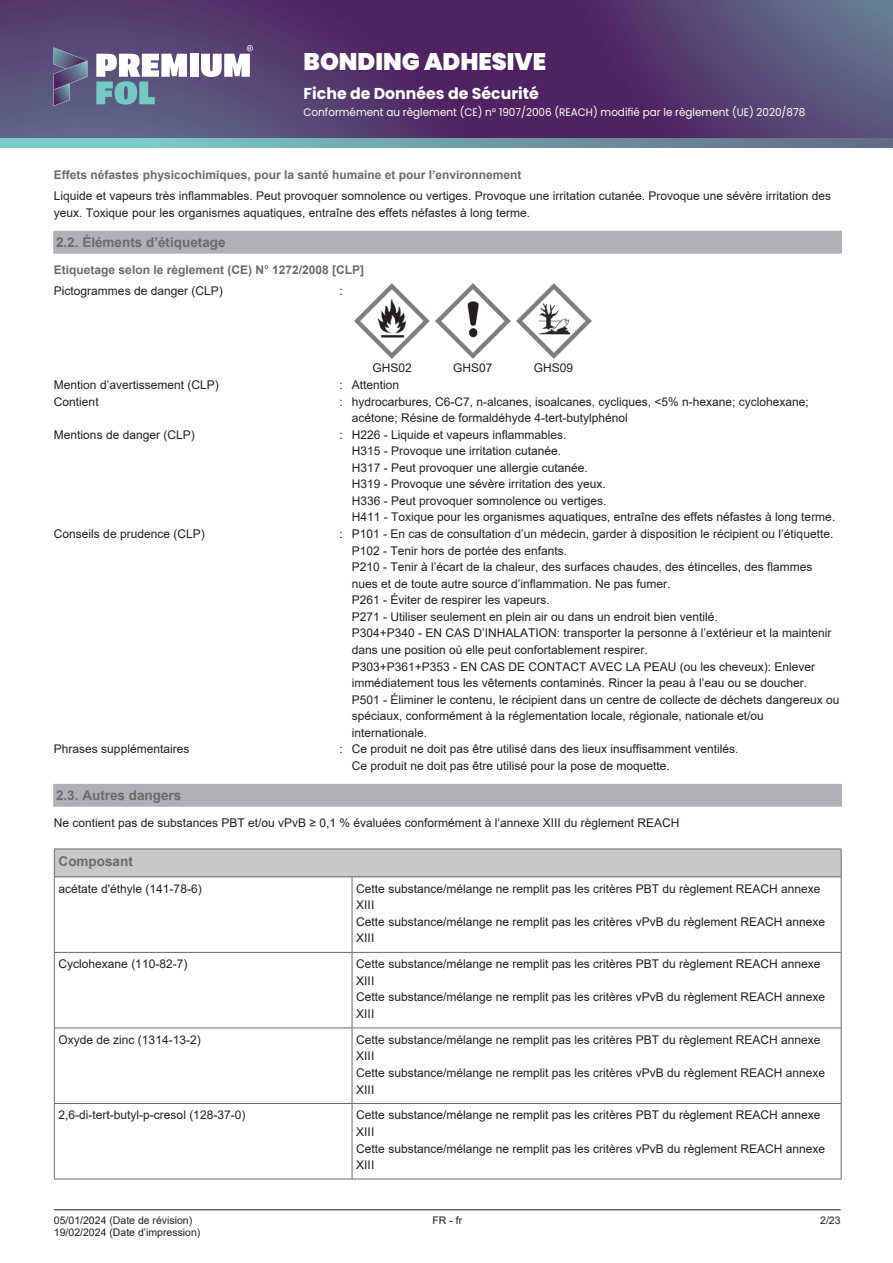
<style>
.page{position:relative;width:893px;height:1263px;background:#fff}
.page>*{position:absolute;margin:0;border:0;box-sizing:border-box;transform-origin:0 0}
.t1{font:900 24px "Poppins";color:#fff}
.t2{font:700 15.75px "Poppins";color:#fff}
.t3{font:700 13.5px "Arial";color:#6a6b6d}
.t4{font:12px/16.5px "Arial";color:#231f20}
.t5{font:700 12px "Arial";color:#6a6b6d}
.t6{font:10.95px "Poppins";color:#fff;scale:.95 1}
.t7{font:10.5px/12px "Arial";color:#231f20}
</style>
<div class="page">
<hr style="left:54px;top:1209px;width:787px;height:1px;background:#231f20">
<div style="left:54px;top:231px;width:787px;height:22px;background:#afb1b4"></div>
<svg style="left:53px;top:231px;width:1px;height:22px"></svg>
<svg style="left:841px;top:231px;width:1px;height:22px"></svg>
<hr style="left:54px;top:253px;width:787px;height:1px;background:#afb1b4">
<div style="left:54px;top:784px;width:787px;height:22px;background:#afb1b4"></div>
<svg style="left:53px;top:784px;width:1px;height:22px"></svg>
<svg style="left:841px;top:784px;width:1px;height:22px"></svg>
<hr style="left:54px;top:806px;width:787px;height:1px;background:#afb1b4">
<div style="left:55px;top:849px;width:786px;height:27px;background:#c7c8ca"></div>
<hr style="left:54px;top:849px;width:1px;height:329px;background:#6a6b6d">
<hr style="left:841px;top:849px;width:1px;height:329px;background:#6a6b6d">
<hr style="left:352px;top:877px;width:1px;height:75px;background:#6a6b6d">
<hr style="left:352px;top:953px;width:1px;height:74px;background:#6a6b6d">
<hr style="left:352px;top:1028px;width:1px;height:75px;background:#6a6b6d">
<hr style="left:352px;top:1104px;width:1px;height:74px;background:#6a6b6d">
<hr style="left:54px;top:848px;width:787px;height:1px;background:#6a6b6d">
<hr style="left:55px;top:876px;width:786px;height:1px;background:#6a6b6d">
<hr style="left:55px;top:952px;width:786px;height:1px;background:#6a6b6d">
<hr style="left:55px;top:1027px;width:786px;height:1px;background:#6a6b6d">
<hr style="left:55px;top:1103px;width:786px;height:1px;background:#6a6b6d">
<hr style="left:54px;top:1178px;width:787px;height:1px;background:#6a6b6d">
<img style="left:355px;top:283px;width:75px;height:75px">
<img style="left:435px;top:283px;width:75px;height:75px">
<img style="left:516px;top:283px;width:75px;height:75px">
<svg style="left:0;top:0;width:545px;height:139px;background:#543a6f"></svg>
<svg style="left:545px;top:0;width:348px;height:139px;background:#564173"></svg>
<svg style="left:0;top:139px;width:893px;height:8px;background:#6fa0ab"></svg>
<div style="left:190px;top:54px;width:8px;height:23px;background:#fff"></div>
<svg style="left:96px;top:54px;width:91px;height:51px"></svg>
<svg style="left:201px;top:45px;width:52px;height:32px"></svg>
<svg style="left:54px;top:47px;width:33px;height:59px;background:#616185"></svg>
<h1 class="t1" style="left:304px;top:48px;width:244px">BONDING ADHESIVE</h1>
<h2 class="t2" style="left:304px;top:85px;width:237px">Fiche de Données de Sécurité</h2>
<p class="t6" style="left:304px;top:106px;width:530px">Conformément au règlement (CE) n° 1907/2006 (REACH) modifié par le règlement (UE) 2020/878</p>
<p class="t5" style="left:54px;top:166px;width:469px">Effets néfastes physicochimiques, pour la santé humaine et pour l’environnement</p>
<p class="t4" style="left:54px;top:188px;width:779px">Liquide et vapeurs très inflammables. Peut provoquer somnolence ou vertiges. Provoque une irritation cutanée. Provoque une sévère irritation des yeux. Toxique pour les organismes aquatiques, entraîne des effets néfastes à long terme.</p>
<p class="t3" style="left:56px;top:233px;width:171px">2.2. Éléments d’étiquetage</p>
<p class="t5" style="left:54px;top:261px;width:312px">Etiquetage selon le règlement (CE) N° 1272/2008 [CLP]</p>
<p class="t4" style="left:54px;top:282px;width:170px">Pictogrammes de danger (CLP)</p>
<p class="t4" style="left:339px;top:282px;width:5px">:</p>
<p class="t4" style="left:372px;top:360px;width:41px">GHS02</p>
<p class="t4" style="left:453px;top:360px;width:41px">GHS07</p>
<p class="t4" style="left:534px;top:360px;width:41px">GHS09</p>
<p class="t4" style="left:54px;top:376px;width:166px">Mention d’avertissement (CLP)</p>
<p class="t4" style="left:339px;top:376px;width:61px">: Attention</p>
<p class="t4" style="left:54px;top:393px;width:46px">Contient</p>
<p class="t4" style="left:352px;top:393px;width:459px;text-indent:-12px">: hydrocarbures, C6-C7, n-alcanes, isoalcanes, cycliques, &lt;5% n-hexane; cyclohexane; acétone; Résine de formaldéhyde 4-tert-butylphénol</p>
<p class="t4" style="left:54px;top:426px;width:142px">Mentions de danger (CLP)</p>
<p class="t4" style="left:352px;top:426px;width:485px;text-indent:-12px">: H226 - Liquide et vapeurs inflammables.<br>H315 - Provoque une irritation cutanée.<br>H317 - Peut provoquer une allergie cutanée.<br>H319 - Provoque une sévère irritation des yeux.<br>H336 - Peut provoquer somnolence ou vertiges.<br>H411 - Toxique pour les organismes aquatiques, entraîne des effets néfastes à long terme.</p>
<p class="t4" style="left:54px;top:525px;width:152px">Conseils de prudence (CLP)</p>
<p class="t4" style="left:352px;top:525px;width:489px;text-indent:-12px">: P101 - En cas de consultation d’un médecin, garder à disposition le récipient ou l’étiquette.<br>P102 - Tenir hors de portée des enfants.<br>P210 - Tenir à l’écart de la chaleur, des surfaces chaudes, des étincelles, des flammes nues et de toute autre source d’inflammation. Ne pas fumer.<br>P261 - Éviter de respirer les vapeurs.<br>P271 - Utiliser seulement en plein air ou dans un endroit bien ventilé.<br>P304+P340 - EN CAS D’INHALATION: transporter la personne à l’extérieur et la maintenir dans une position où elle peut confortablement respirer.<br>P303+P361+P353 - EN CAS DE CONTACT AVEC LA PEAU (ou les cheveux): Enlever immédiatement tous les vêtements contaminés. Rincer la peau à l’eau ou se doucher.<br>P501 - Éliminer le contenu, le récipient dans un centre de collecte de déchets dangereux ou spéciaux, conformément à la réglementation locale, régionale, nationale et/ou internationale.</p>
<p class="t4" style="left:54px;top:741px;width:137px">Phrases supplémentaires</p>
<p class="t4" style="left:352px;top:741px;width:388px;text-indent:-12px">: Ce produit ne doit pas être utilisé dans des lieux insuffisamment ventilés.<br>Ce produit ne doit pas être utilisé pour la pose de moquette.</p>
<p class="t3" style="left:56px;top:786px;width:127px">2.3. Autres dangers</p>
<p class="t4" style="left:54px;top:814px;width:627px">Ne contient pas de substances PBT et/ou vPvB ≥ 0,1 % évaluées conformément à l’annexe XIII du règlement REACH</p>
<p class="t3" style="left:59px;top:852px;width:76px">Composant</p>
<p class="t4" style="left:59px;top:880px;width:145px">acétate d'éthyle (141-78-6)</p>
<p class="t4" style="left:356px;top:880px;width:470px">Cette substance/mélange ne remplit pas les critères PBT du règlement REACH annexe XIII<br>Cette substance/mélange ne remplit pas les critères vPvB du règlement REACH annexe XIII</p>
<p class="t4" style="left:59px;top:956px;width:130px">Cyclohexane (110-82-7)</p>
<p class="t4" style="left:356px;top:956px;width:470px">Cette substance/mélange ne remplit pas les critères PBT du règlement REACH annexe XIII<br>Cette substance/mélange ne remplit pas les critères vPvB du règlement REACH annexe XIII</p>
<p class="t4" style="left:59px;top:1031px;width:144px">Oxyde de zinc (1314-13-2)</p>
<p class="t4" style="left:356px;top:1031px;width:470px">Cette substance/mélange ne remplit pas les critères PBT du règlement REACH annexe XIII<br>Cette substance/mélange ne remplit pas les critères vPvB du règlement REACH annexe XIII</p>
<p class="t4" style="left:59px;top:1107px;width:188px">2,6-di-tert-butyl-p-cresol (128-37-0)</p>
<p class="t4" style="left:356px;top:1107px;width:470px">Cette substance/mélange ne remplit pas les critères PBT du règlement REACH annexe XIII<br>Cette substance/mélange ne remplit pas les critères vPvB du règlement REACH annexe XIII</p>
<p class="t7" style="left:54px;top:1214px;width:148px">05/01/2024 (Date de révision)<br>19/02/2024 (Date d’impression)</p>
<p class="t7" style="left:432px;top:1214px;width:31px">FR - fr</p>
<p class="t7" style="left:820px;top:1214px;width:22px">2/23</p>
</div>
